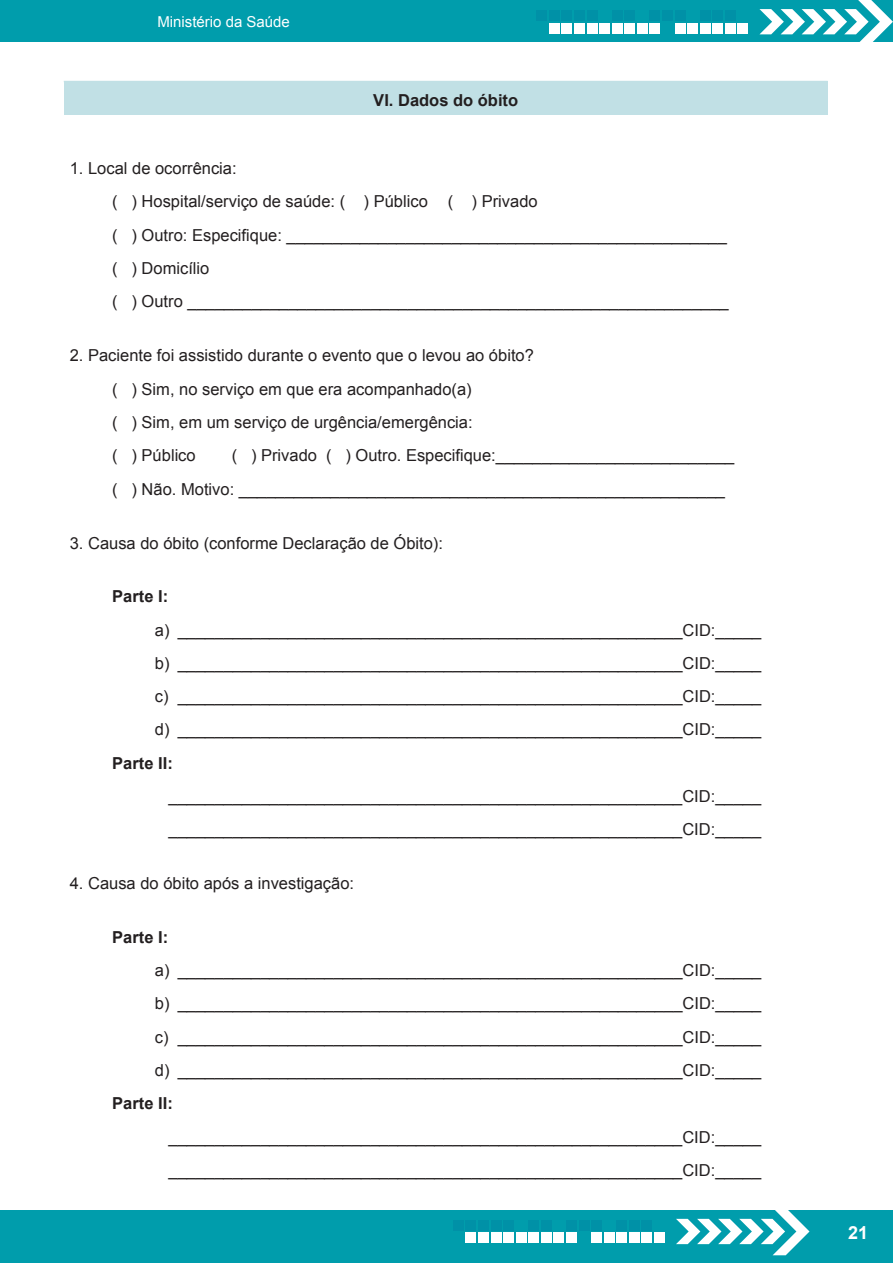
<style>
.page{position:relative;width:893px;height:1263px;background:#fff}
.page>*{position:absolute;margin:0;border:0;box-sizing:border-box;transform-origin:0 0}
.t1{font:700 18px "Arial";color:#fff}
.t2{font:16.5px/33.3px "Arial";color:#231f20}
.t3{font:700 16.5px "Arial";color:#231f20}
.t4{font:15px "Arial";color:#fff}
</style>
<div class="page">
<div style="left:0;top:1210px;width:893px;height:53px;background:#009dac"></div>
<div style="left:0;top:0;width:893px;height:42px;background:#009dac"></div>
<svg style="left:759px;top:0;width:134px;height:42px"></svg>
<div style="left:737px;top:23px;width:11px;height:10px;background:#fff"></div>
<div style="left:725px;top:10px;width:11px;height:11px;background:#0091a7"></div>
<div style="left:725px;top:23px;width:11px;height:10px;background:#fff"></div>
<div style="left:712px;top:10px;width:11px;height:11px;background:#0091a7"></div>
<div style="left:712px;top:23px;width:11px;height:10px;background:#fff"></div>
<div style="left:700px;top:10px;width:11px;height:11px;background:#0091a7"></div>
<div style="left:700px;top:23px;width:11px;height:10px;background:#fff"></div>
<div style="left:687px;top:23px;width:11px;height:10px;background:#fff"></div>
<div style="left:675px;top:10px;width:10px;height:11px;background:#0091a7"></div>
<div style="left:675px;top:23px;width:10px;height:10px;background:#fff"></div>
<div style="left:662px;top:10px;width:11px;height:11px;background:#0091a7"></div>
<div style="left:649px;top:10px;width:11px;height:11px;background:#0091a7"></div>
<div style="left:649px;top:23px;width:11px;height:10px;background:#fff"></div>
<div style="left:637px;top:23px;width:11px;height:10px;background:#fff"></div>
<div style="left:624px;top:10px;width:11px;height:11px;background:#0091a7"></div>
<div style="left:624px;top:23px;width:11px;height:10px;background:#fff"></div>
<div style="left:612px;top:10px;width:11px;height:11px;background:#0091a7"></div>
<div style="left:612px;top:23px;width:11px;height:10px;background:#fff"></div>
<div style="left:599px;top:23px;width:11px;height:10px;background:#fff"></div>
<div style="left:587px;top:10px;width:10px;height:11px;background:#0091a7"></div>
<div style="left:587px;top:23px;width:10px;height:10px;background:#fff"></div>
<div style="left:574px;top:10px;width:11px;height:11px;background:#0091a7"></div>
<div style="left:574px;top:23px;width:11px;height:10px;background:#fff"></div>
<div style="left:561px;top:10px;width:11px;height:11px;background:#0091a7"></div>
<div style="left:561px;top:23px;width:11px;height:10px;background:#fff"></div>
<div style="left:549px;top:10px;width:11px;height:11px;background:#0091a7"></div>
<div style="left:549px;top:23px;width:11px;height:10px;background:#fff"></div>
<div style="left:536px;top:10px;width:11px;height:11px;background:#0091a7"></div>
<svg style="left:676px;top:1210px;width:133px;height:45px"></svg>
<div style="left:654px;top:1232px;width:11px;height:11px;background:#fff"></div>
<div style="left:641px;top:1220px;width:11px;height:10px;background:#0091a7"></div>
<div style="left:641px;top:1232px;width:11px;height:11px;background:#fff"></div>
<div style="left:629px;top:1220px;width:11px;height:10px;background:#0091a7"></div>
<div style="left:629px;top:1232px;width:11px;height:11px;background:#fff"></div>
<div style="left:616px;top:1220px;width:11px;height:10px;background:#0091a7"></div>
<div style="left:616px;top:1232px;width:11px;height:11px;background:#fff"></div>
<div style="left:604px;top:1232px;width:11px;height:11px;background:#fff"></div>
<div style="left:591px;top:1220px;width:11px;height:10px;background:#0091a7"></div>
<div style="left:591px;top:1232px;width:11px;height:11px;background:#fff"></div>
<div style="left:579px;top:1220px;width:10px;height:10px;background:#0091a7"></div>
<div style="left:566px;top:1220px;width:11px;height:10px;background:#0091a7"></div>
<div style="left:566px;top:1232px;width:11px;height:11px;background:#fff"></div>
<div style="left:553px;top:1232px;width:11px;height:11px;background:#fff"></div>
<div style="left:541px;top:1220px;width:11px;height:10px;background:#0091a7"></div>
<div style="left:541px;top:1232px;width:11px;height:11px;background:#fff"></div>
<div style="left:528px;top:1220px;width:11px;height:10px;background:#0091a7"></div>
<div style="left:528px;top:1232px;width:11px;height:11px;background:#fff"></div>
<div style="left:516px;top:1232px;width:11px;height:11px;background:#fff"></div>
<div style="left:503px;top:1220px;width:11px;height:10px;background:#0091a7"></div>
<div style="left:503px;top:1232px;width:11px;height:11px;background:#fff"></div>
<div style="left:491px;top:1220px;width:10px;height:10px;background:#0091a7"></div>
<div style="left:491px;top:1232px;width:10px;height:11px;background:#fff"></div>
<div style="left:478px;top:1220px;width:11px;height:10px;background:#0091a7"></div>
<div style="left:478px;top:1232px;width:11px;height:11px;background:#fff"></div>
<div style="left:465px;top:1220px;width:11px;height:10px;background:#0091a7"></div>
<div style="left:465px;top:1232px;width:11px;height:11px;background:#fff"></div>
<div style="left:453px;top:1220px;width:11px;height:10px;background:#0091a7"></div>
<div style="left:64px;top:82px;width:764px;height:33px;background:#c1e0e5"></div>
<hr style="left:64px;top:81px;width:764px;height:1px;background:#c1e0e5">
<p class="t4" style="left:157px;top:11px;width:134px">Ministério da Saúde</p>
<p class="t3" style="left:373px;top:90px;width:146px">VI. Dados do óbito</p>
<p class="t2" style="left:112px;top:152px;width:618px;text-indent:-43px">1. Local de ocorrência:<br>( ) Hospital/serviço de saúde: ( ) Público ( ) Privado<br>( ) Outro: Especifique: ________________________________________________ ( ) Domicílio<br>( ) Outro ___________________________________________________________</p>
<p class="t2" style="left:112px;top:339px;width:423px;text-indent:-43px">2. Paciente foi assistido durante o evento que o levou ao óbito? ( ) Sim, no serviço em que era acompanhado(a)<br>( ) Sim, em um serviço de urgência/emergência:<br>( ) Público</p>
<p class="t2" style="left:112px;top:439px;width:624px;text-indent:119px">( ) Privado ( ) Outro. Especifique:__________________________ ( ) Não. Motivo: _____________________________________________________</p>
<p class="t2" style="left:70px;top:526px;width:375px">3. Causa do óbito (conforme Declaração de Óbito):</p>
<p class="t3" style="left:112px;top:585px;width:57px">Parte I:</p>
<p class="t2" style="left:155px;top:613px;width:608px;text-align:justify">a) _______________________________________________________CID:_____ b) _______________________________________________________CID:_____ c) _______________________________________________________CID:_____ d) _______________________________________________________CID:_____</p>
<p class="t3" style="left:112px;top:752px;width:62px">Parte II:</p>
<p class="t2" style="left:169px;top:780px;width:594px">________________________________________________________CID:_____ ________________________________________________________CID:_____</p>
<p class="t2" style="left:70px;top:867px;width:286px">4. Causa do óbito após a investigação:</p>
<p class="t3" style="left:112px;top:926px;width:57px">Parte I:</p>
<p class="t2" style="left:155px;top:954px;width:608px;text-align:justify">a) _______________________________________________________CID:_____ b) _______________________________________________________CID:_____ c) _______________________________________________________CID:_____ d) _______________________________________________________CID:_____</p>
<p class="t3" style="left:112px;top:1092px;width:62px">Parte II:</p>
<p class="t2" style="left:169px;top:1120px;width:594px">________________________________________________________CID:_____ ________________________________________________________CID:_____</p>
<p class="t1" style="left:848px;top:1220px;width:22px">21</p>
</div>
